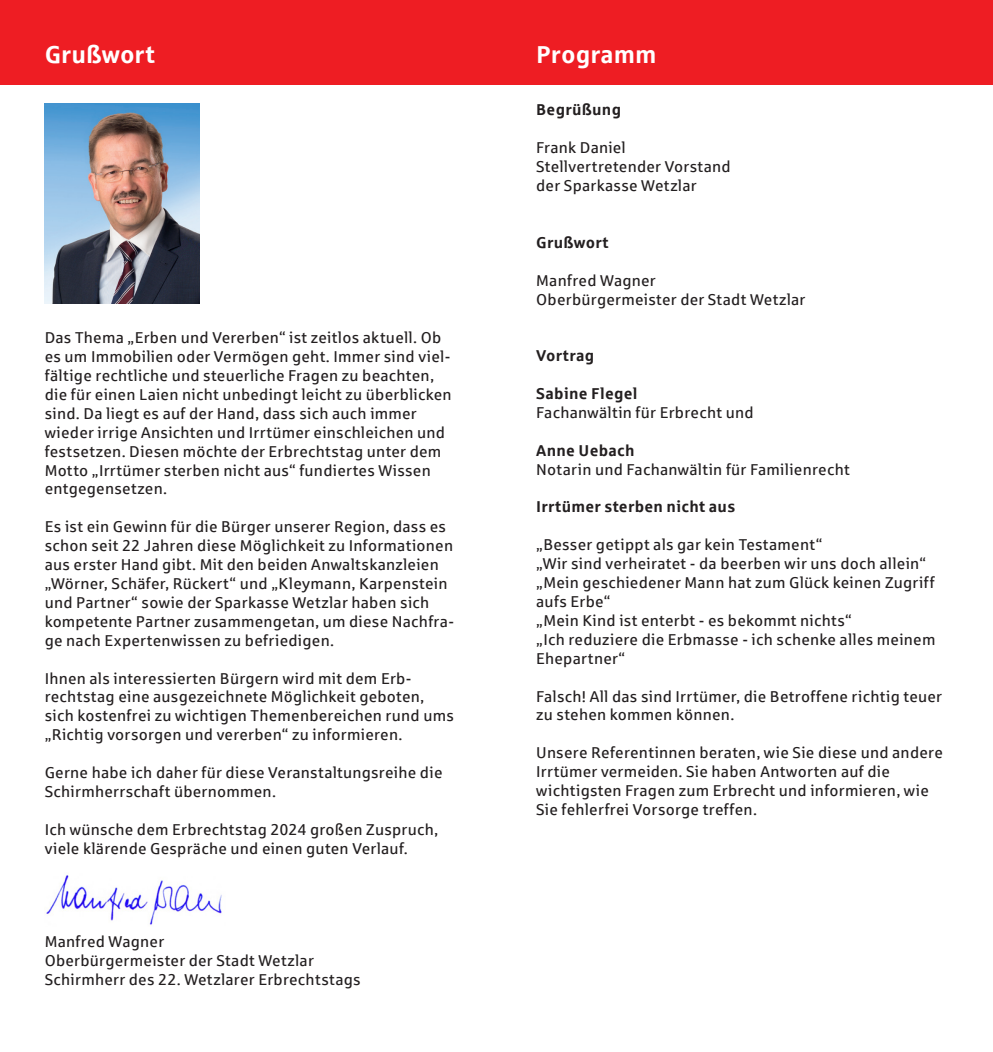
<style>
.page{position:relative;width:993px;height:1052px;background:#fff}
.page>*{position:absolute;margin:0;border:0;box-sizing:border-box;transform-origin:0 0}
.t1{font:700 24.5px "Sparkasse Rg";color:#fff}
.t2{font:15.75px/18.9px "Sparkasse Rg";letter-spacing:.015em;color:#231f20}
.t3{font:700 15.75px "Sparkasse Rg";letter-spacing:.015em;color:#231f20}
</style>
<div class="page">
<div style="left:0;top:0;width:992px;height:84px;background:#ee1d23"></div>
<img style="left:45px;top:104px;width:154px;height:199px">
<img style="left:46px;top:875px;width:176px;height:50px">
<p class="t1" style="left:45px;top:39px;width:112px">Grußwort</p>
<p class="t1" style="left:536px;top:39px;width:122px">Programm</p>
<p class="t3" style="left:536px;top:100px;width:86px">Begrüßung</p>
<p class="t2" style="left:536px;top:138px;width:91px">Frank Daniel</p>
<p class="t2" style="left:536px;top:157px;width:196px">Stellvertretender Vorstand</p>
<p class="t2" style="left:536px;top:176px;width:162px">der Sparkasse Wetzlar</p>
<p class="t2" style="left:45px;top:328px;width:408px">Das Thema „Erben und Vererben“ ist zeitlos aktuell. Ob es um Immobilien oder Vermögen geht. Immer sind viel&shy;fältige rechtliche und steuerliche Fragen zu beachten, die für einen Laien nicht unbedingt leicht zu überblicken sind. Da liegt es auf der Hand, dass sich auch immer wieder irrige Ansichten und Irrtümer einschleichen und festsetzen. Diesen möchte der Erbrechtstag unter dem Motto „Irrtümer sterben nicht aus“ fundiertes Wissen entgegensetzen.</p>
<p class="t2" style="left:45px;top:517px;width:410px">Es ist ein Gewinn für die Bürger unserer Region, dass es schon seit 22 Jahren diese Möglichkeit zu Informationen aus erster Hand gibt. Mit den beiden Anwaltskanzleien</p>
<p class="t2" style="left:45px;top:573px;width:411px">„Wörner, Schäfer, Rückert“ und „Kleymann, Karpenstein und Partner“ sowie der Sparkasse Wetzlar haben sich kompetente Partner zusammengetan, um diese Nachfra&shy;ge nach Expertenwissen zu befriedigen.</p>
<p class="t2" style="left:45px;top:668px;width:410px">Ihnen als interessierten Bürgern wird mit dem Erb&shy;rechtstag eine ausgezeichnete Möglichkeit geboten, sich kostenfrei zu wichtigen Themenbereichen rund ums „Richtig vorsorgen und vererben“ zu informieren.</p>
<p class="t2" style="left:45px;top:762px;width:399px">Gerne habe ich daher für diese Veranstaltungsreihe die<br>Schirmherrschaft übernommen.</p>
<p class="t2" style="left:45px;top:819px;width:395px">Ich wünsche dem Erbrechtstag 2024 großen Zuspruch, viele klärende Gespräche und einen guten Verlauf.</p>
<p class="t2" style="left:45px;top:932px;width:121px">Manfred Wagner</p>
<p class="t2" style="left:45px;top:951px;width:271px">Oberbürgermeister der Stadt Wetzlar</p>
<p class="t2" style="left:45px;top:970px;width:317px">Schirmherr des 22. Wetzlarer Erbrechtstags</p>
<p class="t3" style="left:536px;top:232px;width:74px">Grußwort</p>
<p class="t2" style="left:536px;top:270px;width:121px">Manfred Wagner</p>
<p class="t2" style="left:536px;top:289px;width:271px">Oberbürgermeister der Stadt Wetzlar</p>
<p class="t3" style="left:536px;top:346px;width:60px">Vortrag</p>
<p class="t3" style="left:536px;top:383px;width:103px">Sabine Flegel</p>
<p class="t2" style="left:536px;top:402px;width:219px">Fachanwältin für Erbrecht und</p>
<p class="t3" style="left:536px;top:440px;width:100px">Anne Uebach</p>
<p class="t2" style="left:536px;top:459px;width:315px">Notarin und Fachanwältin für Familienrecht</p>
<p class="t3" style="left:536px;top:497px;width:200px">Irrtümer sterben nicht aus</p>
<p class="t2" style="left:536px;top:535px;width:287px">„Besser getippt als gar kein Testament“</p>
<p class="t2" style="left:536px;top:554px;width:400px">„Wir sind verheiratet - da beerben wir uns doch allein“ „Mein geschiedener Mann hat zum Glück keinen Zugriff aufs Erbe“</p>
<p class="t2" style="left:536px;top:610px;width:317px">„Mein Kind ist enterbt - es bekommt nichts“</p>
<p class="t2" style="left:536px;top:629px;width:400px">„Ich reduziere die Erbmasse - ich schenke alles meinem<br>Ehepartner“</p>
<p class="t2" style="left:536px;top:686px;width:407px">Falsch! All das sind Irrtümer, die Betroffene richtig teuer zu stehen kommen können.</p>
<p class="t2" style="left:536px;top:743px;width:408px">Unsere Referentinnen beraten, wie Sie diese und andere Irrtümer vermeiden. Sie haben Antworten auf die wichtigsten Fragen zum Erbrecht und informieren, wie Sie fehlerfrei Vorsorge treffen.</p>
</div>
